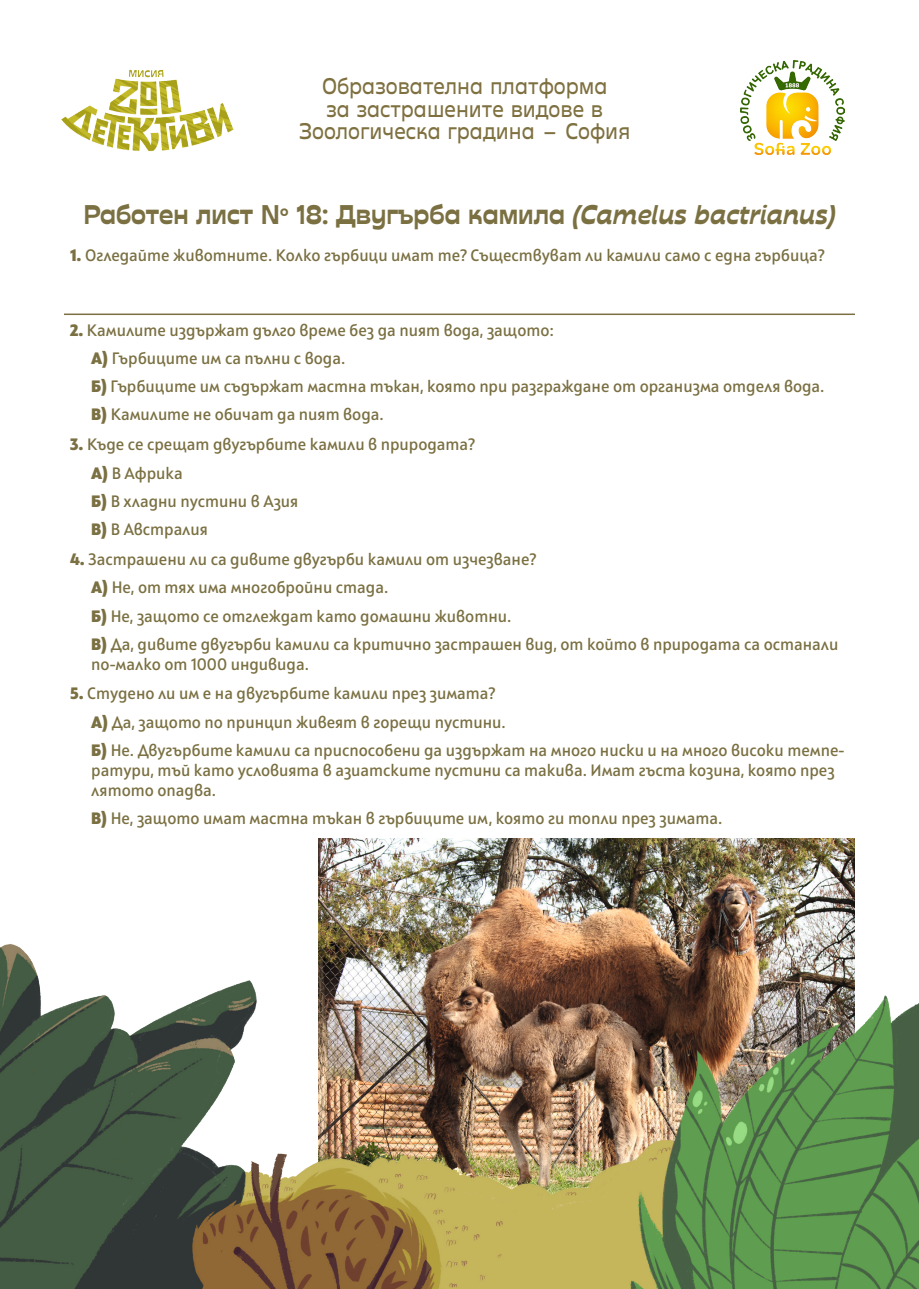
<style>
.page{position:relative;width:919px;height:1289px;background:#fff}
.page>*{position:absolute;margin:0;border:0;box-sizing:border-box;transform-origin:0 0}
.Headline{font:700 27px "Stadio Now Text";color:#7a7042}
.t1{font:22.5px/22.5px "Stadio Now Text";color:#7e703f;text-align:center}
.Body_text{font:600 16.5px/19.8px "Squad";color:#7a7042}
.s1{font-style:italic}
.s2{font-weight:800}
</style>
<div class="page">
<img style="left:740px;top:60px;width:104px;height:95px">
<hr style="left:64px;top:313px;width:790px;height:2px;background:#7a7042">
<img style="left:319px;top:838px;width:535px;height:88px">
<img style="left:0;top:926px;width:918px;height:362px">
<img style="left:61px;top:69px;width:172px;height:82px">
<h2 class="t1" style="left:299px;top:75px;width:332px">Образователна платформа<br>за застрашените видове в<br>Зоологическа градина – София</h2>
<p class="Headline" style="left:83px;top:198px;width:753px">Работен лист № 18: Двугърба камила <span class="s1">(Camelus bactrianus)</span></p>
<p class="Body_text" style="left:70px;top:245px;width:756px"><span class="s2">1.</span> Огледайте животните. Колко гърбици имат те? Съществуват ли камили само с една гърбица?</p>
<p class="Body_text" style="left:70px;top:320px;width:485px"><span class="s2">2.</span> Камилите издържат дълго време без да пият вода, защото:</p>
<p class="Body_text" style="left:91px;top:348px;width:255px"><span class="s2">А)</span> Гърбиците им са пълни с вода.</p>
<p class="Body_text" style="left:91px;top:376px;width:734px"><span class="s2">Б)</span> Гърбиците им съдържат мастна тъкан, която при разграждане от организма отделя вода.</p>
<p class="Body_text" style="left:91px;top:405px;width:294px"><span class="s2">В)</span> Камилите не обичат да пият вода.</p>
<p class="Body_text" style="left:70px;top:434px;width:406px"><span class="s2">3.</span> Къде се срещат двугърбите камили в природата?</p>
<p class="Body_text" style="left:91px;top:463px;width:93px"><span class="s2">А)</span> В Африка</p>
<p class="Body_text" style="left:91px;top:491px;width:209px"><span class="s2">Б)</span> В хладни пустини в Азия</p>
<p class="Body_text" style="left:91px;top:519px;width:118px"><span class="s2">В)</span> В Австралия</p>
<p class="Body_text" style="left:70px;top:549px;width:468px"><span class="s2">4.</span> Застрашени ли са дивите двугърби камили от изчезване?</p>
<p class="Body_text" style="left:91px;top:577px;width:298px"><span class="s2">А)</span> Не, от тях има многобройни стада.</p>
<p class="Body_text" style="left:91px;top:606px;width:421px"><span class="s2">Б)</span> Не, защото се отглеждат като домашни животни.</p>
<p class="Body_text" style="left:91px;top:634px;width:748px"><span class="s2">В)</span> Да, дивите двугърби камили са критично застрашен вид, от който в природата са останали по-малко от 1000 индивида.</p>
<p class="Body_text" style="left:70px;top:683px;width:427px"><span class="s2">5.</span> Студено ли им е на двугърбите камили през зимата?</p>
<p class="Body_text" style="left:91px;top:712px;width:416px"><span class="s2">А)</span> Да, защото по принцип живеят в горещи пустини.</p>
<p class="Body_text" style="left:91px;top:740px;width:754px"><span class="s2">Б)</span> Не. Двугърбите камили са приспособени да издържат на много ниски и на много високи темпе&shy;ратури, тъй като условията в азиатските пустини са такива. Имат гъста козина, която през лятото опадва.</p>
<p class="Body_text" style="left:91px;top:808px;width:632px"><span class="s2">В)</span> Не, защото имат мастна тъкан в гърбиците им, която ги топли през зимата.</p>
</div>
